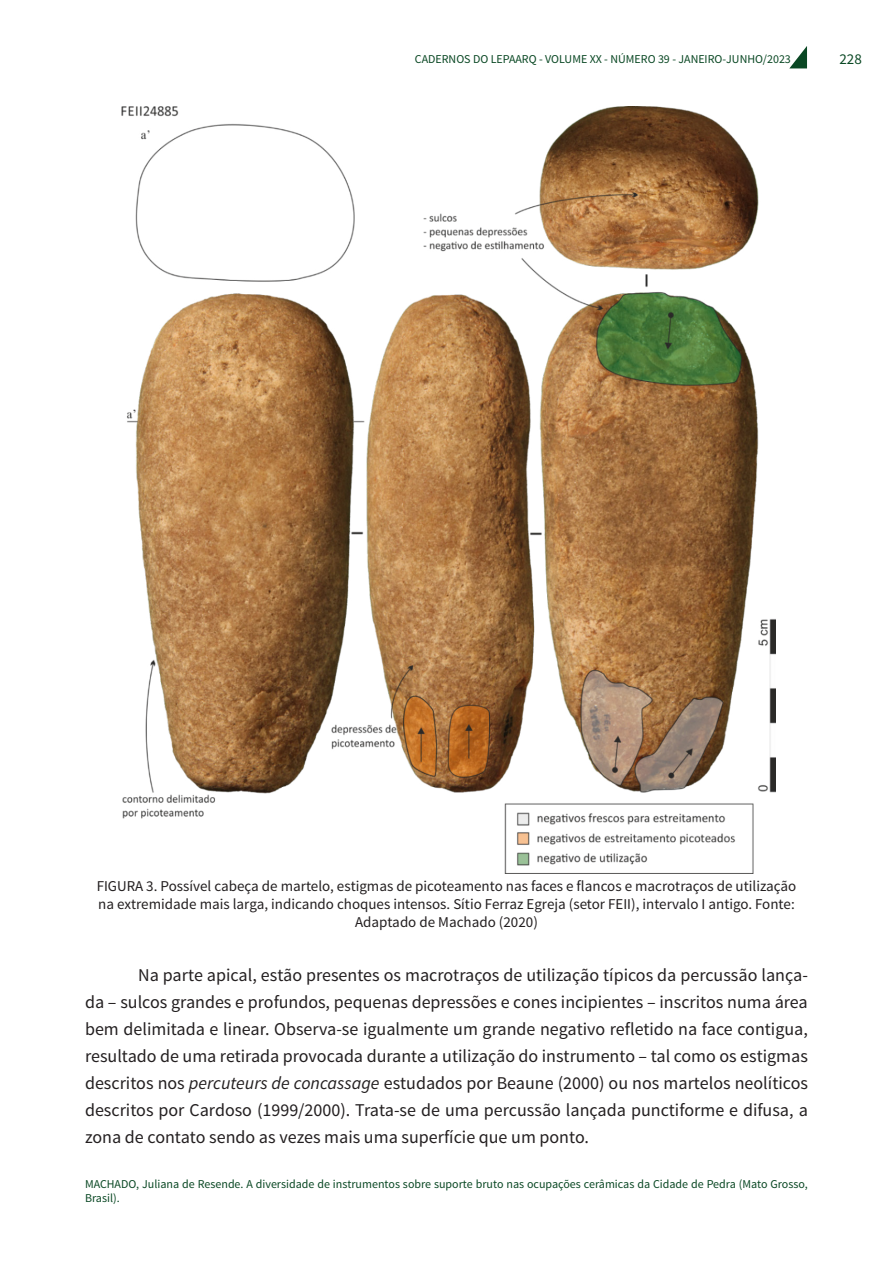
<style>
.page{position:relative;width:893px;height:1263px;background:#fff}
.page>*{position:absolute;margin:0;border:0;box-sizing:border-box;transform-origin:0 0}
.Normal_wrd_1{font:18px/27px "Source Sans Pro";color:#231f20;text-align:justify}
.Normal_wrd_1-2{font:15px/18px "Source Sans Pro";color:#231f20;text-align:center}
.t1{font:15px "Source Sans Pro";color:#0a4824}
.t2{font:12px/14.4px "Source Sans Pro";color:#0a4824}
.s1{font-style:italic}
</style>
<div class="page">
<svg style="left:789px;top:46px;width:18px;height:22px"></svg>
<img style="left:121px;top:106px;width:655px;height:767px">
<p class="t2" style="left:415px;top:52px;width:378px">CADERNOS DO LEPAARQ - VOLUME XX - NÚMERO 39 - JANEIRO-JUNHO/2023</p>
<p class="t1" style="left:839px;top:50px;width:24px">228</p>
<p class="Normal_wrd_1-2" style="left:97px;top:877px;width:701px">FIGURA 3. Possível cabeça de martelo, estigmas de picoteamento nas faces e flancos e macrotraços de utilização na extremidade mais larga, indicando choques intensos. Sítio Ferraz Egreja (setor FEII), intervalo I antigo. Fonte:<br>Adaptado de Machado (2020)</p>
<p class="Normal_wrd_1" style="left:85px;top:962px;width:724px;text-indent:53px">Na parte apical, estão presentes os macrotraços de utilização típicos da percussão lança&shy;da – sulcos grandes e profundos, pequenas depressões e cones incipientes – inscritos numa área bem delimitada e linear. Observa-se igualmente um grande negativo refletido na face contigua, resultado de uma retirada provocada durante a utilização do instrumento – tal como os estigmas descritos nos <span class="s1">percuteurs de concassage</span> estudados por Beaune (2000) ou nos martelos neolíticos descritos por Cardoso (1999/2000). Trata-se de uma percussão lançada punctiforme e difusa, a zona de contato sendo as vezes mais uma superfície que um ponto.</p>
<p class="t2" style="left:85px;top:1177px;width:724px">MACHADO, Juliana de Resende. A diversidade de instrumentos sobre suporte bruto nas ocupações cerâmicas da Cidade de Pedra (Mato Grosso,<br>Brasil).</p>
</div>
